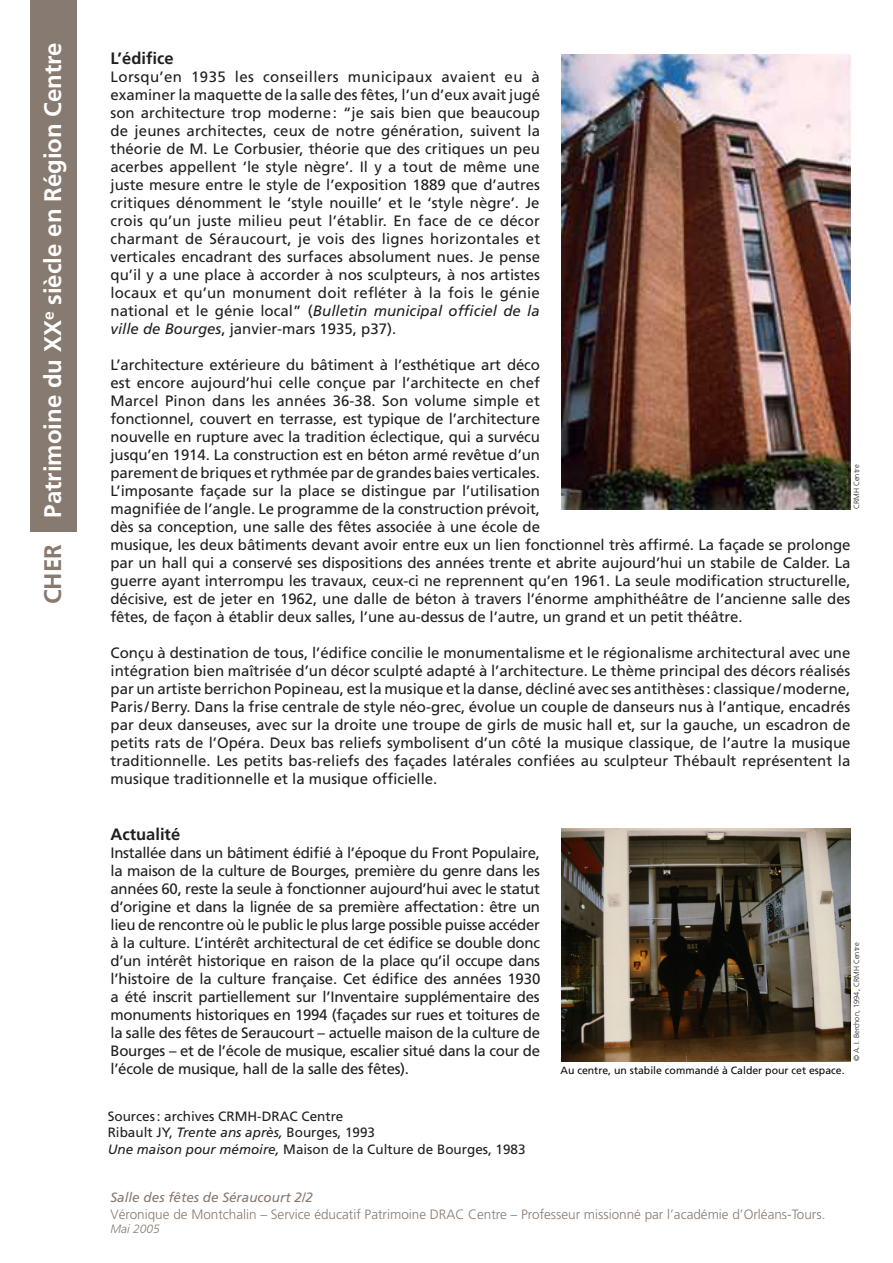
<style>
.page{position:relative;width:893px;height:1263px;background:#fff}
.page>*{position:absolute;margin:0;border:0;box-sizing:border-box;transform-origin:0 0}
.t1{font:700 24px "Frutiger";color:#fff}
.t2{font:700 24px "Frutiger";color:#877a70}
.t3{font:700 16.5px "Frutiger";color:#231f20}
.t4{font:15px/18px "Frutiger";letter-spacing:-.005em;color:#231f20;text-align:justify}
.t5{font:13.5px/16.2px "Frutiger";color:#231f20}
.t6{font:300 13.5px "Frutiger";color:#877a70}
.t7{font:italic 13.5px "Frutiger";color:#877a70}
.t8{font:italic 300 12px "Frutiger";color:#877a70}
.t9{font:10.5px "Frutiger";color:#0a0c09}
.t10{font:300 7.5px "Frutiger";color:#231f20}
.s1{font-style:italic}
</style>
<div class="page">
<img style="left:561px;top:54px;width:289px;height:456px">
<img style="left:561px;top:829px;width:289px;height:232px">
<div style="left:30px;top:0;width:47px;height:531px;background:#877a70"></div>
<h1 class="t1" style="left:39px;top:518px;width:477px;rotate:-90deg">Patrimoine du XX<sup>e</sup> siècle en Région Centre</h1>
<h1 class="t2" style="left:39px;top:604px;width:61px;rotate:-90deg">CHER</h1>
<p class="t3" style="left:111px;top:48px;width:64px">L’édifice</p>
<p class="t4" style="left:111px;top:68px;width:431px">Lorsqu’en 1935 les conseillers municipaux avaient eu à examiner la maquette de la salle des fêtes, l’un d’eux avait jugé son architecture trop moderne: “je sais bien que beaucoup de jeunes architectes, ceux de notre génération, suivent la théorie de M. Le Corbusier, théorie que des critiques un peu acerbes appellent ‘le style nègre’. Il y a tout de même une juste mesure entre le style de l’exposition 1889 que d’autres critiques dénomment le ‘style nouille’ et le ‘style nègre’. Je crois qu’un juste milieu peut l’établir. En face de ce décor charmant de Séraucourt, je vois des lignes horizontales et verticales encadrant des surfaces absolument nues. Je pense qu’il y a une place à accorder à nos sculpteurs, à nos artistes locaux et qu’un monument doit refléter à la fois le génie national et le génie local” (<span class="s1">Bulletin municipal officiel de la ville de Bourges</span>, janvier-mars 1935, p37).</p>
<p class="t4" style="left:111px;top:356px;width:741px;text-align:left">L’architecture extérieure du bâtiment à l’esthétique art déco<br>est encore aujourd’hui celle conçue par l’architecte en chef<br>Marcel Pinon dans les années 36-38. Son volume simple et<br>fonctionnel, couvert en terrasse, est typique de l’architecture<br>nouvelle en rupture avec la tradition éclectique, qui a survécu<br>jusqu’en 1914. La construction est en béton armé revêtue d’un<br>parement de briques et rythmée par de grandes baies verticales.<br>L’imposante façade sur la place se distingue par l’utilisation<br>magnifiée de l’angle. Le programme de la construction prévoit,<br>dès sa conception, une salle des fêtes associée à une école de<br>musique, les deux bâtiments devant avoir entre eux un lien fonctionnel très affirmé. La façade se prolonge par un hall qui a conservé ses dispositions des années trente et abrite aujourd’hui un stabile de Calder. La guerre ayant interrompu les travaux, ceux-ci ne reprennent qu’en 1961. La seule modification structurelle, décisive, est de jeter en 1962, une dalle de béton à travers l’énorme amphithéâtre de l’ancienne salle des fêtes, de façon à établir deux salles, l’une au-dessus de l’autre, un grand et un petit théâtre.</p>
<p class="t4" style="left:111px;top:644px;width:741px">Conçu à destination de tous, l’édifice concilie le monumentalisme et le régionalisme architectural avec une intégration bien maîtrisée d’un décor sculpté adapté à l’architecture. Le thème principal des décors réalisés par un artiste berrichon Popineau, est la musique et la danse, décliné avec ses antithèses: classique/moderne, Paris/Berry. Dans la frise centrale de style néo-grec, évolue un couple de danseurs nus à l’antique, encadrés par deux danseuses, avec sur la droite une troupe de girls de music hall et, sur la gauche, un escadron de petits rats de l’Opéra. Deux bas reliefs symbolisent d’un côté la musique classique, de l’autre la musique traditionnelle. Les petits bas-reliefs des façades latérales confiées au sculpteur Thébault représentent la musique traditionnelle et la musique officielle.</p>
<p class="t10" style="left:852px;top:509px;width:46px;rotate:-90deg">CRMH Centre</p>
<p class="t3" style="left:111px;top:824px;width:71px">Actualité</p>
<p class="t4" style="left:111px;top:843px;width:431px">Installée dans un bâtiment édifié à l’époque du Front Populaire, la maison de la culture de Bourges, première du genre dans les années 60, reste la seule à fonctionner aujourd’hui avec le statut d’origine et dans la lignée de sa première affectation: être un lieu de rencontre où le public le plus large possible puisse accéder à la culture. L’intérêt architectural de cet édifice se double donc d’un intérêt historique en raison de la place qu’il occupe dans l’histoire de la culture française. Cet édifice des années 1930 a été inscrit partiellement sur l’Inventaire supplémentaire des monuments historiques en 1994 (façades sur rues et toitures de la salle des fêtes de Seraucourt – actuelle maison de la culture de Bourges – et de l’école de musique, escalier situé dans la cour de l’école de musique, hall de la salle des fêtes).</p>
<p class="t5" style="left:108px;top:1108px;width:419px">Sources: archives CRMH-DRAC Centre<br>Ribault JY, <span class="s1">Trente ans après,</span> Bourges, 1993<br><span class="s1">Une maison pour mémoire,</span> Maison de la Culture de Bourges, 1983</p>
<p class="t9" style="left:560px;top:1064px;width:286px">Au centre, un stabile commandé à Calder pour cet espace.</p>
<p class="t10" style="left:852px;top:1061px;width:120px;rotate:-90deg">© A. I. Berchon, 1994, CRMH Centre</p>
<p class="t7" style="left:111px;top:1190px;width:204px">Salle des fêtes de Séraucourt 2/2</p>
<p class="t6" style="left:111px;top:1206px;width:716px">Véronique de Montchalin – Service éducatif Patrimoine DRAC Centre – Professeur missionné par l’académie d’Orléans-Tours.</p>
<p class="t8" style="left:111px;top:1222px;width:51px">Mai 2005</p>
</div>
